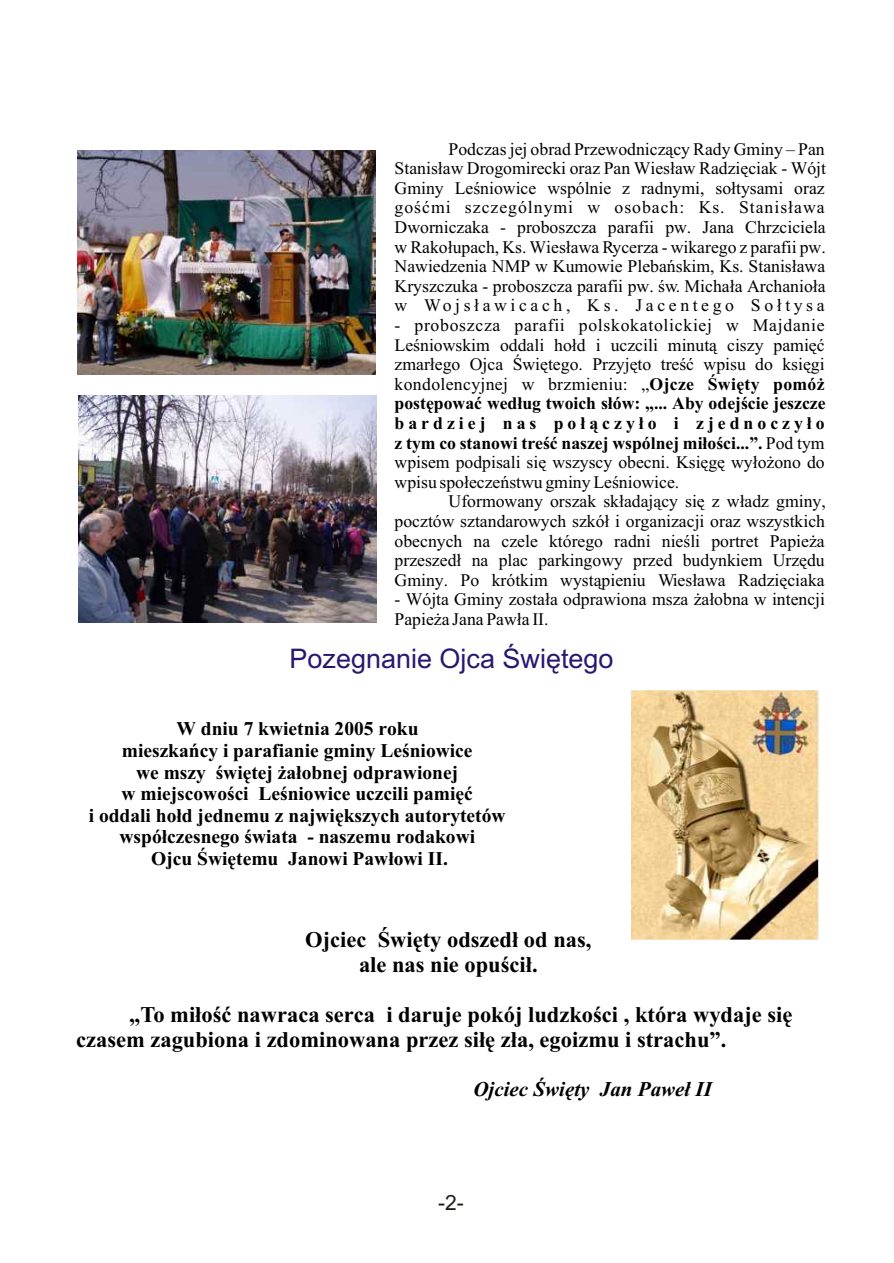
<style>
.page{position:relative;width:894px;height:1263px;background:#fff}
.page>*{position:absolute;margin:0;border:0;box-sizing:border-box;transform-origin:0 0}
.t1{font:27px "Arial CE";color:#291770}
.t2{font:700 22.5px/24.9px "Times New Roman CE";color:#000;text-align:center}
.t3{font:italic 700 21px "Times New Roman CE";color:#000}
.t4{font:21px "Arial CE";color:#1f1a17}
.t5{font:700 19.5px/21.6px "Times New Roman CE";color:#000;text-align:center}
.t6{font:17.7px/19.6px "Times New Roman CE";color:#000;text-align:justify}
.s1{font-weight:700}
</style>
<div class="page">
<img style="left:632px;top:691px;width:187px;height:249px">
<img style="left:78px;top:396px;width:299px;height:227px">
<img style="left:77px;top:150px;width:298px;height:224px">
<p class="t6" style="left:395px;top:141px;width:433px;text-indent:54px">Podczas jej obrad Przewodnicz¹cy Rady Gminy – Pan Stanis³aw Drogomirecki oraz Pan Wies³aw Radziêciak - Wójt Gminy Leœniowice wspólnie z radnymi, so³tysami oraz goœæmi szczególnymi w osobach: Ks. Stanis³awa Dworniczaka - proboszcza parafii pw. Jana Chrzciciela w Rako³upach, Ks. Wies³awa Rycerza - wikarego z parafii pw.<br>Nawiedzenia NMP w Kumowie Plebañskim, Ks. Stanis³awa Kryszczuka - proboszcza parafii pw. œw. Micha³a Archanio³a w Wojs³awicach, Ks. Jacentego So³tysa</p>
<p class="t6" style="left:395px;top:317px;width:432px">- proboszcza parafii polskokatolickiej w Majdanie Leœniowskim oddali ho³d i uczcili minut¹ ciszy pamiêæ zmar³ego Ojca Œwiêtego. Przyjêto treœæ wpisu do ksiêgi kondolencyjnej w brzmieniu: „<span class="s1">Ojcze Œwiêty pomó¿ postêpowaæ wed³ug twoich s³ów: „... Aby odejœcie jeszcze bardziej nas po³¹czy³o i zjednoczy³o z tym co stanowi treœæ naszej wspólnej mi³oœci...”.</span> Pod tym wpisem podpisali siê wszyscy obecni. Ksiêgê wy³o¿ono do wpisu spo³eczeñstwu gminy Leœniowice.</p>
<p class="t6" style="left:395px;top:493px;width:433px;text-indent:54px">Uformowany orszak sk³adaj¹cy siê z w³adz gminy, pocztów sztandarowych szkó³ i organizacji oraz wszystkich obecnych na czele którego radni nieœli portret Papie¿a przeszed³ na plac parkingowy przed budynkiem Urzêdu Gminy. Po krótkim wyst¹pieniu Wies³awa Radziêciaka</p>
<p class="t6" style="left:395px;top:591px;width:432px">- Wójta Gminy zosta³a odprawiona msza ¿a³obna w intencji<br>Papie¿a Jana Paw³a II.</p>
<h1 class="t1" style="left:289px;top:648px;width:326px">Pozegnanie Ojca Œwiêtego</h1>
<p class="t5" style="left:89px;top:720px;width:418px">W dniu 7 kwietnia 2005 roku<br>mieszkañcy i parafianie gminy Leœniowice<br>we mszy œwiêtej ¿a³obnej odprawionej<br>w miejscowoœci Leœniowice uczcili pamiêæ<br>i oddali ho³d jednemu z najwiêkszych autorytetów wspó³czesnego œwiata - naszemu rodakowi<br>Ojcu Œwiêtemu Janowi Paw³owi II.</p>
<p class="t2" style="left:305px;top:930px;width:288px">Ojciec Œwiêty odszed³ od nas, ale nas nie opuœci³.</p>
<p class="t2" style="left:76px;top:1005px;width:718px;text-align:left;text-indent:53px">„To mi³oœæ nawraca serca i daruje pokój ludzkoœci , która wydaje siê czasem zagubiona i zdominowana przez si³ê z³a, egoizmu i strachu”.</p>
<p class="t3" style="left:473px;top:1081px;width:240px">Ojciec Œwiêty Jan Pawe³ II</p>
<p class="t4" style="left:438px;top:1194px;width:27px">-2-</p>
</div>
